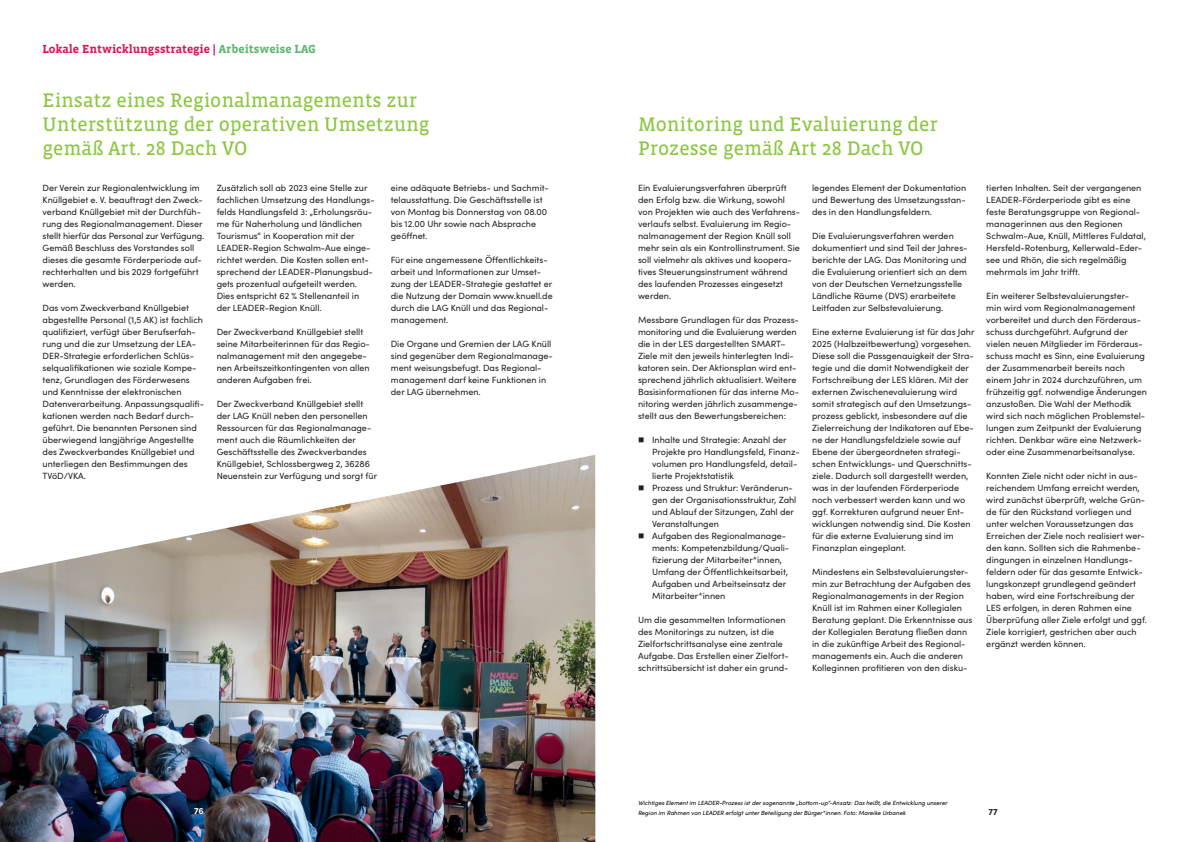
<style>
.page{position:relative;width:1191px;height:842px;background:#fff}
.page>*{position:absolute;margin:0;border:0;box-sizing:border-box;transform-origin:0 0}
.t1{font:20px/24px "Vista Slab OTCE";color:#8bc63e}
.t2{font:700 12px "Vista Slab OTCE";color:#d8175b}
.t3{font:9px/12px "Sofia Pro";color:#231f20}
.t4{font:700 9px "Sofia Pro";color:#231f20}
.t5{font:700 9px "Sofia Pro";color:#fff}
.t6{font:italic 6px/10px "Sofia Pro";color:#000}
.s1{color:#5bb56f}
</style>
<div class="page">
<img style="left:0;top:455px;width:595px;height:387px">
<h2 class="t2" style="left:43px;top:42px;width:275px">Lokale Entwicklungsstrategie | <span class="s1">Arbeitsweise LAG</span></h2>
<h1 class="t1" style="left:43px;top:88px;width:388px">Einsatz eines Regionalmanagements zur<br>Unterstützung der operativen Umsetzung gemäß Art. 28 Dach VO</h1>
<p class="t3" style="left:217px;top:181px;width:160px">Zusätzlich soll ab 2023 eine Stelle zur fachlichen Umsetzung des Handlungs&shy;felds Handlungsfeld 3: „Erholungsräu&shy;me für Naherholung und ländlichen Tourismus“ in Kooperation mit der LEADER-Region Schwalm-Aue einge&shy;richtet werden. Die Kosten sollen ent&shy;sprechend der LEADER-Planungsbud&shy;gets prozentual aufgeteilt werden.<br>Dies entspricht 62 % Stellenanteil in der LEADER-Region Knüll.</p>
<p class="t3" style="left:217px;top:325px;width:155px">Der Zweckverband Knüllgebiet stellt seine Mitarbeiterinnen für das Regio&shy;nalmanagement mit den angegebe&shy;nen Arbeitszeitkontingenten von allen anderen Aufgaben frei.</p>
<p class="t3" style="left:217px;top:397px;width:162px">Der Zweckverband Knüllgebiet stellt der LAG Knüll neben den personellen Ressourcen für das Regionalmanage&shy;ment auch die Räumlichkeiten der Geschäftsstelle des Zweckverbandes Knüllgebiet, Schlossbergweg 2, 36286<br>Neuenstein zur Verfügung und sorgt für</p>
<p class="t3" style="left:391px;top:181px;width:159px">eine adäquate Betriebs- und Sachmit&shy;telausstattung. Die Geschäftsstelle ist von Montag bis Donnerstag von 08.00 bis 12.00 Uhr sowie nach Absprache geöffnet.</p>
<p class="t3" style="left:391px;top:253px;width:163px">Für eine angemessene Öffentlichkeits&shy;arbeit und Informationen zur Umset&shy;zung der LEADER-Strategie gestattet er die Nutzung der Domain www.knuell.de durch die LAG Knüll und das Regional&shy;management.</p>
<p class="t3" style="left:391px;top:337px;width:163px">Die Organe und Gremien der LAG Knüll sind gegenüber dem Regionalmanage&shy;ment weisungsbefugt. Das Regional&shy;management darf keine Funktionen in der LAG übernehmen.</p>
<p class="t3" style="left:43px;top:181px;width:163px">Der Verein zur Regionalentwicklung im Knüllgebiet e. V. beauftragt den Zweck&shy;verband Knüllgebiet mit der Durchfüh&shy;rung des Regionalmanagement. Dieser stellt hierfür das Personal zur Verfügung.<br>Gemäß Beschluss des Vorstandes soll dieses die gesamte Förderperiode auf&shy;rechterhalten und bis 2029 fortgeführt werden.</p>
<p class="t3" style="left:43px;top:301px;width:163px">Das vom Zweckverband Knüllgebiet abgestellte Personal (1,5 AK) ist fachlich qualifiziert, verfügt über Berufserfah&shy;rung und die zur Umsetzung der LEA-DER-Strategie erforderlichen Schlüs&shy;selqualifikationen wie soziale Kompe&shy;tenz, Grundlagen des Förderwesens und Kenntnisse der elektronischen Datenverarbeitung. Anpassungsqualifi&shy;kationen werden nach Bedarf durch&shy;geführt. Die benannten Personen sind überwiegend langjährige Angestellte des Zweckverbandes Knüllgebiet und unterliegen den Bestimmungen des TVöD/VKA.</p>
<p class="t5" style="left:194px;top:804px;width:11px">76</p>
<h1 class="t1" style="left:638px;top:112px;width:301px">Monitoring und Evaluierung der<br>Prozesse gemäß Art 28 Dach VO</h1>
<p class="t3" style="left:812px;top:181px;width:156px;text-align:justify">legendes Element der Dokumentation und Bewertung des Umsetzungsstan&shy;des in den Handlungsfeldern.</p>
<p class="t3" style="left:812px;top:229px;width:157px">Die Evaluierungsverfahren werden dokumentiert und sind Teil der Jahres&shy;berichte der LAG. Das Monitoring und die Evaluierung orientiert sich an dem von der Deutschen Vernetzungsstelle Ländliche Räume (DVS) erarbeitete Leitfaden zur Selbstevaluierung.</p>
<p class="t3" style="left:812px;top:325px;width:164px">Eine externe Evaluierung ist für das Jahr 2025 (Halbzeitbewertung) vorgesehen.<br>Diese soll die Passgenauigkeit der Stra&shy;tegie und die damit Notwendigkeit der Fortschreibung der LES klären. Mit der externen Zwischenevaluierung wird somit strategisch auf den Umsetzungs&shy;prozess geblickt, insbesondere auf die Zielerreichung der Indikatoren auf Ebe&shy;ne der Handlungsfeldziele sowie auf Ebene der übergeordneten strategi&shy;schen Entwicklungs- und Querschnitts&shy;ziele. Dadurch soll dargestellt werden, was in der laufenden Förderperiode noch verbessert werden kann und wo ggf. Korrekturen aufgrund neuer Ent&shy;wicklungen notwendig sind. Die Kosten für die externe Evaluierung sind im Finanzplan eingeplant.</p>
<p class="t3" style="left:812px;top:565px;width:162px">Mindestens ein Selbstevaluierungster&shy;min zur Betrachtung der Aufgaben des Regionalmanagements in der Region Knüll ist im Rahmen einer Kollegialen Beratung geplant. Die Erkenntnisse aus der Kollegialen Beratung fließen dann in die zukünftige Arbeit des Regional&shy;managements ein. Auch die anderen Kolleginnen profitieren von den disku-</p>
<p class="t3" style="left:638px;top:181px;width:163px">Ein Evaluierungsverfahren überprüft den Erfolg bzw. die Wirkung, sowohl von Projekten wie auch des Verfahrens&shy;verlaufs selbst. Evaluierung im Regio&shy;nalmanagement der Region Knüll soll mehr sein als ein Kontrollinstrument. Sie soll vielmehr als aktives und koopera&shy;tives Steuerungsinstrument während des laufenden Prozesses eingesetzt werden.</p>
<p class="t3" style="left:638px;top:313px;width:162px">Messbare Grundlagen für das Prozess&shy;monitoring und die Evaluierung werden die in der LES dargestellten SMART– Ziele mit den jeweils hinterlegten Indi&shy;katoren sein. Der Aktionsplan wird ent&shy;sprechend jährlich aktualisiert. Weitere Basisinformationen für das interne Mo&shy;nitoring werden jährlich zusammenge&shy;stellt aus den Bewertungsbereichen:</p>
<p class="t3" style="left:652px;top:433px;width:149px;text-indent:-14px">■ Inhalte und Strategie: Anzahl der Projekte pro Handlungsfeld, Finanz&shy;volumen pro Handlungsfeld, detail&shy;lierte Projektstatistik</p>
<p class="t3" style="left:652px;top:481px;width:146px;text-indent:-14px">■ Prozess und Struktur: Veränderun&shy;gen der Organisationsstruktur, Zahl und Ablauf der Sitzungen, Zahl der<br>Veranstaltungen</p>
<p class="t3" style="left:652px;top:529px;width:139px;text-indent:-14px">■ Aufgaben des Regionalmanage&shy;ments: Kompetenzbildung/Quali&shy;fizierung der Mitarbeiter*innen,<br>Umfang der Öffentlichkeitsarbeit,<br>Aufgaben und Arbeitseinsatz der<br>Mitarbeiter*innen</p>
<p class="t3" style="left:638px;top:613px;width:152px">Um die gesammelten Informationen des Monitorings zu nutzen, ist die Zielfortschrittsanalyse eine zentrale Aufgabe. Das Erstellen einer Zielfort&shy;schrittsübersicht ist daher ein grund-</p>
<p class="t3" style="left:986px;top:181px;width:161px">tierten Inhalten. Seit der vergangenen LEADER-Förderperiode gibt es eine feste Beratungsgruppe von Regional&shy;managerinnen aus den Regionen Schwalm-Aue, Knüll, Mittleres Fuldatal, Hersfeld-Rotenburg, Kellerwald-Eder&shy;see und Rhön, die sich regelmäßig mehrmals im Jahr trifft.</p>
<p class="t3" style="left:986px;top:289px;width:162px">Ein weiterer Selbstevaluierungster-<br>min wird vom Regionalmanagement vorbereitet und durch den Förderaus&shy;schuss durchgeführt. Aufgrund der vielen neuen Mitglieder im Förderaus&shy;schuss macht es Sinn, eine Evaluierung der Zusammenarbeit bereits nach einem Jahr in 2024 durchzuführen, um frühzeitig ggf. notwendige Änderungen anzustoßen. Die Wahl der Methodik wird sich nach möglichen Problemstel&shy;lungen zum Zeitpunkt der Evaluierung richten. Denkbar wäre eine Netzwerk&shy;oder eine Zusammenarbeitsanalyse.</p>
<p class="t3" style="left:986px;top:469px;width:162px">Konnten Ziele nicht oder nicht in aus&shy;reichendem Umfang erreicht werden, wird zunächst überprüft, welche Grün&shy;de für den Rückstand vorliegen und unter welchen Voraussetzungen das Erreichen der Ziele noch realisiert wer&shy;den kann. Sollten sich die Rahmenbe&shy;dingungen in einzelnen Handlungs&shy;feldern oder für das gesamte Entwick&shy;lungskonzept grundlegend geändert haben, wird eine Fortschreibung der LES erfolgen, in deren Rahmen eine Überprüfung aller Ziele erfolgt und ggf.<br>Ziele korrigiert, gestrichen aber auch ergänzt werden können.</p>
<p class="t6" style="left:638px;top:798px;width:311px">Wichtiges Element im LEADER-Prozess ist der sogenannte „bottom-up“-Ansatz: Das heißt, die Entwicklung unserer<br>Region im Rahmen von LEADER erfolgt unter Beteiligung der Bürger*innen. Foto: Mareike Urbanek</p>
<p class="t4" style="left:988px;top:805px;width:11px">77</p>
</div>
